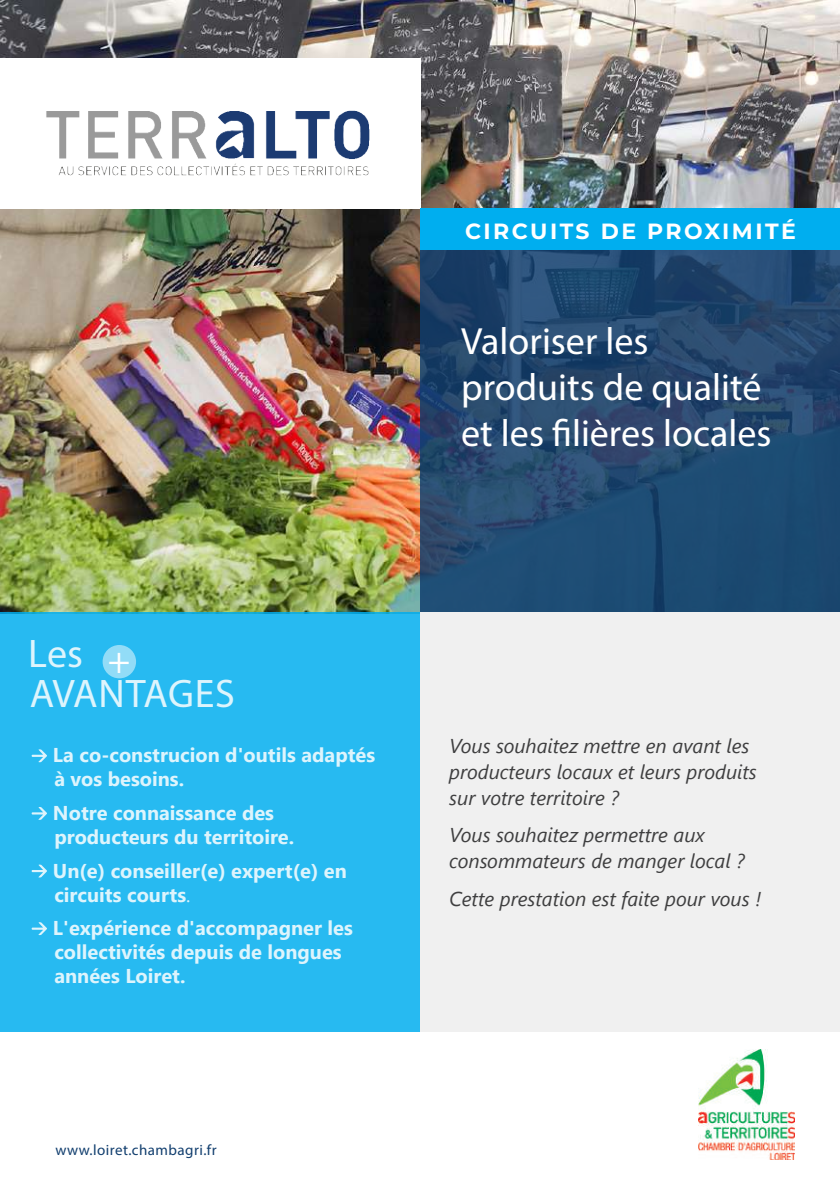
<style>
.page{position:relative;width:840px;height:1191px;background:#fff}
.page>*{position:absolute;margin:0;border:0;box-sizing:border-box;transform-origin:0 0}
.t1{font:40px/40px "Myriad Pro";color:#fff}
.t2{font:38px/46px "Myriad Pro";color:#fff}
.t3{font:37.8px "Myriad Pro";color:#fff}
.t4{font:700 22px "Montserrat";letter-spacing:.11em;color:#fff}
.t5{font:700 20px/24px "Segoe UI";color:#fff}
.t6{font:italic 20px/26px "Segoe UI";color:#3e3e3f}
.t7{font:15px "Myriad Pro";letter-spacing:.03em;color:#113e6e}
.s1{font-weight:400}
</style>
<div class="page">
<img style="left:0;top:0;width:839px;height:612px">
<svg style="left:420px;top:250px;width:419px;height:362px;background:#22486f"></svg>
<div style="left:0;top:58px;width:420px;height:151px;background:#fff"></div>
<img style="left:46px;top:110px;width:324px;height:66px">
<div style="left:0;top:612px;width:466px;height:419px;background:#27baf1"></div>
<svg style="left:32px;top:749px;width:15px;height:13px"></svg>
<svg style="left:32px;top:807px;width:15px;height:13px"></svg>
<svg style="left:32px;top:864px;width:15px;height:13px"></svg>
<svg style="left:32px;top:922px;width:15px;height:13px"></svg>
<div style="left:102px;top:645px;width:34px;height:33px;background:#92dcf7;border-radius:50%"></div>
<div style="left:420px;top:612px;width:419px;height:419px;background:#f0f0f0"></div>
<div style="left:420px;top:209px;width:419px;height:41px;background:#00aeef"></div>
<img style="left:698px;top:1049px;width:96px;height:110px">
<p class="t4" style="left:464px;top:215px;width:332px">CIRCUITS DE PROXIMITÉ</p>
<h2 class="t2" style="left:461px;top:318px;width:311px">Valoriser les produits de qualité et les filières locales</h2>
<h1 class="t1" style="left:29px;top:633px;width:207px">Les<br>AVANTAGES</h1>
<h3 class="t3" style="left:108px;top:636px;width:24px">+</h3>
<p class="t5" style="left:53px;top:741px;width:323px">La co-construcion d'outils adaptés à vos besoins.</p>
<p class="t5" style="left:53px;top:799px;width:242px">Notre connaissance des producteurs du territoire.</p>
<p class="t5" style="left:53px;top:857px;width:295px">Un(e) conseiller(e) expert(e) en circuits courts<span class="s1">.</span></p>
<p class="t5" style="left:53px;top:914px;width:301px">L'expérience d'accompagner les collectivités depuis de longues années Loiret.</p>
<p class="t7" style="left:55px;top:1140px;width:163px">www.loiret.chambagri.fr</p>
<p class="t6" style="left:449px;top:729px;width:309px">Vous souhaitez mettre en avant les producteurs locaux et leurs produits sur votre territoire ?</p>
<p class="t6" style="left:449px;top:819px;width:297px">Vous souhaitez permettre aux consommateurs de manger local ?</p>
<p class="t6" style="left:449px;top:882px;width:313px">Cette prestation est faite pour vous !</p>
</div>
